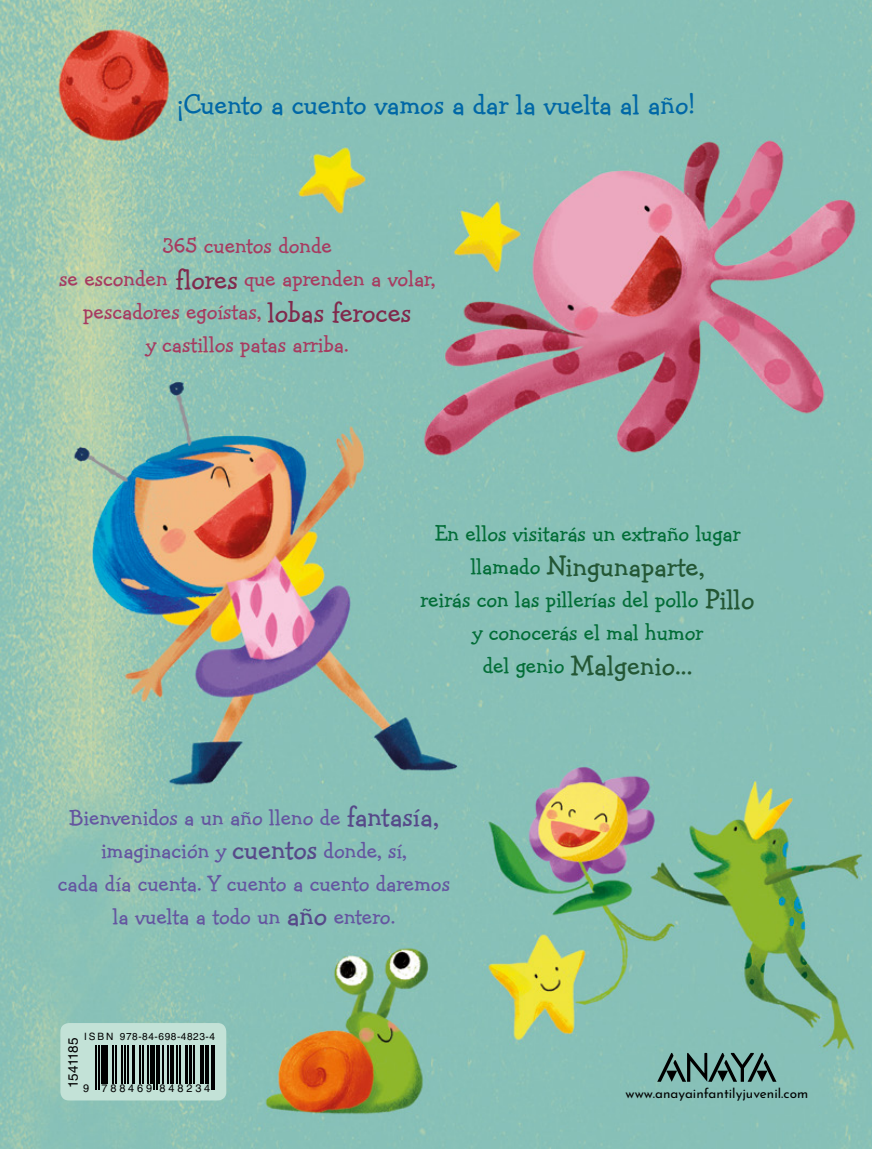
<style>
.page{position:relative;width:872px;height:1149px;background:#fff}
.page>*{position:absolute;margin:0;border:0;box-sizing:border-box;transform-origin:0 0}
.captTexto{font:30px "Hank BT";color:#235634}
.captTexto-2{font:30px "Hank BT";color:#0067a6}
.captTexto-3{font:24px/33px "Hank BT";color:#6455a0;text-align:center}
.captTexto-4{font:24px/33px "Hank BT";color:#a73b60;text-align:center}
.captTexto-5{font:24px/33px "Hank BT";color:#026d37;text-align:center}
.t1{font:13.5px "Josefin Sans";color:#000}
.t2{font:13.5px "Helvetica LT Std";letter-spacing:-.02em;color:#000}
.t3{font:10.95px "Helvetica LT Std";letter-spacing:.265em;color:#000}
.t4{font:10.05px "Helvetica LT Std";letter-spacing:.055em;color:#000}
.s1{font-size:30px;color:#80294c}
.s2{font-size:24px;color:#026d37}
.s3{font-size:30px;color:#235634}
.s4{font-size:30px;color:#564989}
</style>
<div class="page">
<img style="left:0;top:0;width:872px;height:1148px">
<svg style="left:657px;top:1052px;width:119px;height:29px;background:#5c837e"></svg>
<div style="left:60px;top:1022px;width:166px;height:78px;background:#c3e2d7;border-radius:9px"></div>
<hr style="left:96px;top:1044px;width:1px;height:45px;background:#000">
<hr style="left:98px;top:1044px;width:1px;height:45px;background:#000">
<hr style="left:101px;top:1044px;width:3px;height:38px;background:#000">
<hr style="left:106px;top:1044px;width:2px;height:38px;background:#000">
<hr style="left:112px;top:1044px;width:1px;height:38px;background:#000">
<hr style="left:116px;top:1044px;width:1px;height:38px;background:#000">
<hr style="left:121px;top:1044px;width:1px;height:38px;background:#000">
<hr style="left:125px;top:1044px;width:1px;height:38px;background:#000">
<hr style="left:127px;top:1044px;width:1px;height:38px;background:#000">
<hr style="left:132px;top:1044px;width:3px;height:38px;background:#000">
<hr style="left:140px;top:1044px;width:1px;height:38px;background:#000">
<hr style="left:142px;top:1044px;width:1px;height:38px;background:#000">
<hr style="left:147px;top:1044px;width:1px;height:38px;background:#000">
<hr style="left:150px;top:1044px;width:2px;height:38px;background:#000">
<hr style="left:153px;top:1044px;width:2px;height:45px;background:#000">
<hr style="left:156px;top:1044px;width:1px;height:45px;background:#000">
<hr style="left:158px;top:1044px;width:2px;height:38px;background:#000">
<hr style="left:162px;top:1044px;width:1px;height:38px;background:#000">
<hr style="left:167px;top:1044px;width:2px;height:38px;background:#000">
<hr style="left:170px;top:1044px;width:4px;height:38px;background:#000">
<hr style="left:176px;top:1044px;width:1px;height:38px;background:#000">
<hr style="left:180px;top:1044px;width:1px;height:38px;background:#000">
<hr style="left:185px;top:1044px;width:2px;height:38px;background:#000">
<hr style="left:189px;top:1044px;width:2px;height:38px;background:#000">
<hr style="left:194px;top:1044px;width:1px;height:38px;background:#000">
<hr style="left:200px;top:1044px;width:1px;height:38px;background:#000">
<hr style="left:202px;top:1044px;width:2px;height:38px;background:#000">
<hr style="left:205px;top:1044px;width:4px;height:38px;background:#000">
<hr style="left:211px;top:1044px;width:2px;height:45px;background:#000">
<hr style="left:214px;top:1044px;width:1px;height:45px;background:#000">
<p class="captTexto-2" style="left:177px;top:86px;width:519px">¡Cuento a cuento vamos a dar la vuelta al año!</p>
<p class="captTexto-4" style="left:59px;top:228px;width:377px">365 cuentos donde<br>se esconden <span class="s1">flores</span> que aprenden a volar, pescadores egoístas, <span class="s1">lobas feroces<br></span>y castillos patas arriba.</p>
<p class="captTexto-5" style="left:435px;top:516px;width:307px">En ellos visitarás un extraño lugar</p>
<p class="captTexto" style="left:471px;top:547px;width:235px"><span class="s2">llamado</span> Ningunaparte,</p>
<p class="captTexto-5" style="left:420px;top:582px;width:335px">reirás con las pillerías del pollo <span class="s3">Pillo </span>y conocerás el mal humor</p>
<p class="captTexto" style="left:483px;top:646px;width:211px"><span class="s2">del genio</span> Malgenio...</p>
<p class="captTexto-3" style="left:58px;top:799px;width:393px">Bienvenidos a un año lleno de <span class="s4">fantasía, </span>imaginación y <span class="s4">cuentos</span> donde, sí,<br>cada día cuenta. Y cuento a cuento daremos la vuelta a todo un <span class="s4">año</span> entero.</p>
<p class="t4" style="left:84px;top:1029px;width:132px">ISBN 978-84-698-4823-4</p>
<p class="t2" style="left:65px;top:1087px;width:51px;rotate:-90deg">1541185</p>
<p class="t3" style="left:83px;top:1081px;width:129px">9 788469 848234</p>
<p class="t1" style="left:625px;top:1081px;width:184px">www.anayainfantilyjuvenil.com</p>
</div>
